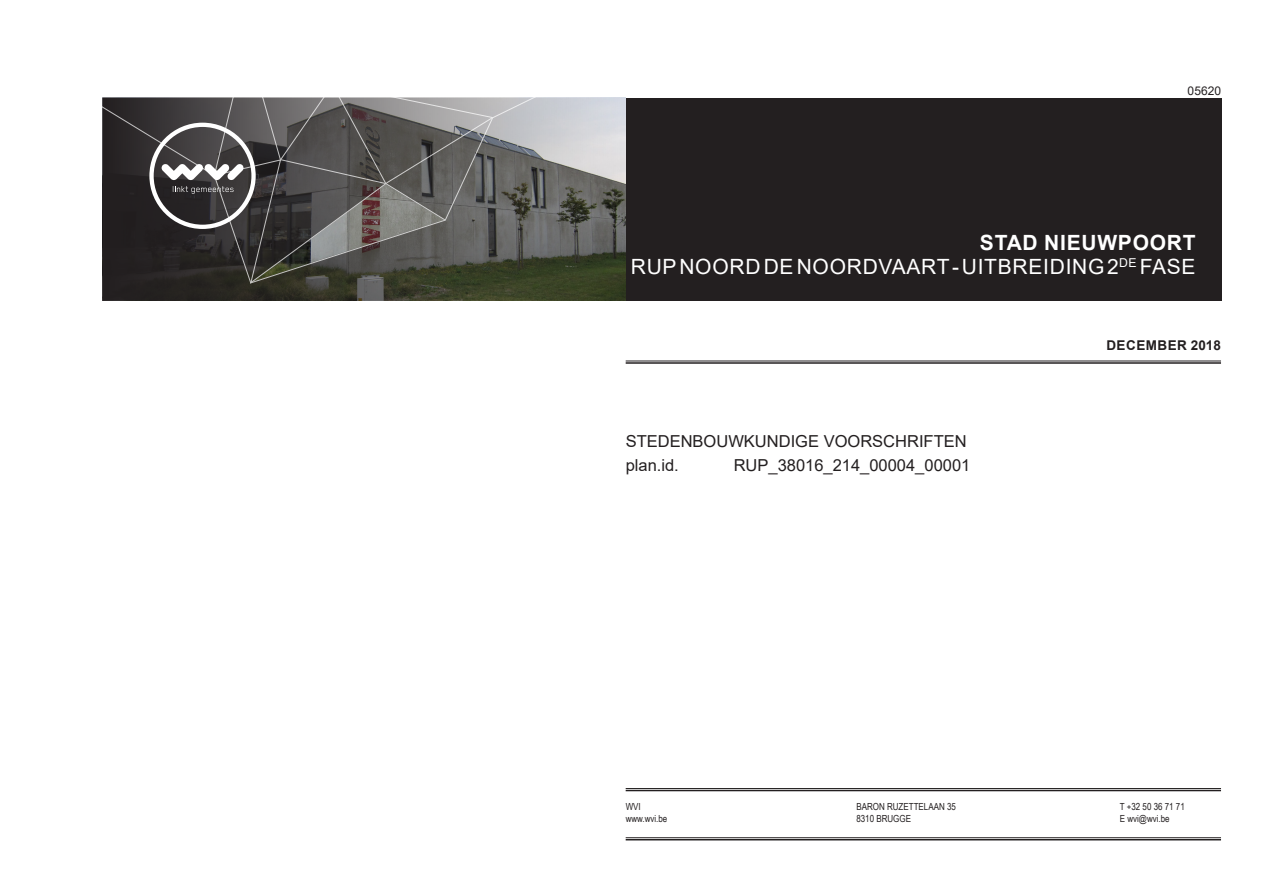
<style>
.page{position:relative;width:1263px;height:893px;background:#fff}
.page>*{position:absolute;margin:0;border:0;box-sizing:border-box;transform-origin:0 0}
.t1{font:21px/24px "Arial";letter-spacing:.035em;color:#fff;text-align:right}
.t2{font:700 21px "Arial";color:#fff}
.t3{font:16.5px/24px "Arial";color:#231f20}
.t4{font:700 13.5px "Arial";letter-spacing:.035em;color:#231f20}
.t5{font:12px "Arial";color:#231f20}
.t6{font:9.75px/12px "Arial Narrow";color:#231f20}
.s1{font-weight:700}
</style>
<div class="page">
<hr style="left:626px;top:788px;width:595px;height:1px;background:#231f20">
<hr style="left:626px;top:790px;width:595px;height:1px;background:#231f20">
<hr style="left:626px;top:837px;width:595px;height:1px;background:#231f20">
<hr style="left:626px;top:839px;width:595px;height:1px;background:#231f20">
<hr style="left:626px;top:361px;width:595px;height:1px;background:#231f20">
<hr style="left:626px;top:362px;width:595px;height:2px;background:#231f20">
<div style="left:103px;top:98px;width:1118px;height:202px;background:#231f20"></div>
<svg style="left:102px;top:97px;width:524px;height:204px;background:#6b6d65"></svg>
<svg style="left:103px;top:229px;width:432px;height:55px"></svg>
<svg style="left:103px;top:98px;width:432px;height:131px"></svg>
<p class="t5" style="left:1188px;top:82px;width:35px">05620</p>
<p class="t1" style="left:631px;top:231px;width:566px"><span class="s1">STAD NIEUWPOORT<br></span>RUP NOORD DE NOORDVAART - UITBREIDING 2<sup>DE</sup> FASE</p>
<p class="t2" style="left:1138px;top:228px;width:59px">STAD</p>
<p class="t1" style="left:917px;top:255px;width:281px">NAAM UITVOERINGSPLAN</p>
<p class="t3" style="left:626px;top:430px;width:343px">STEDENBOUWKUNDIGE VOORSCHRIFTEN plan.id.</p>
<p class="t3" style="left:734px;top:454px;width:238px">RUP_38016_214_00004_00001</p>
<p class="t4" style="left:1106px;top:335px;width:116px">DECEMBER 2018</p>
<p class="t6" style="left:626px;top:800px;width:43px">WVI www.wvi.be</p>
<p class="t6" style="left:856px;top:800px;width:101px">BARON RUZETTELAAN 35<br>8310 BRUGGE</p>
<p class="t6" style="left:1120px;top:800px;width:66px">T +32 50 36 71 71<br>E wvi@wvi.be</p>
</div>
